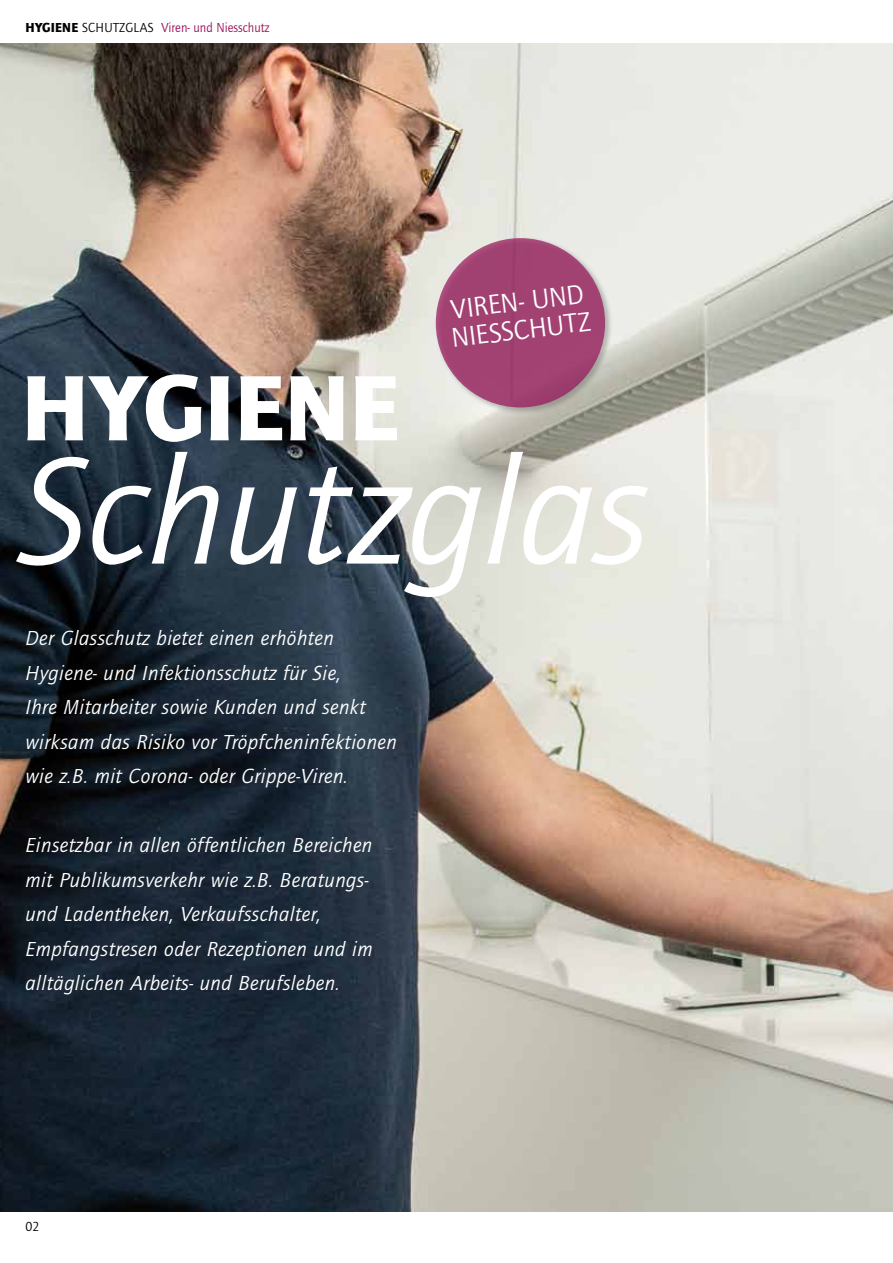
<style>
.page{position:relative;width:893px;height:1263px;background:#fff}
.page>*{position:absolute;margin:0;border:0;box-sizing:border-box;transform-origin:0 0}
.t1{font:italic 156px "Quay Itc T";letter-spacing:-.005em;color:#fff}
.t2{font:900 96px "Quay Itc T";color:#fff}
.t3{font:28.05px/28px "Quay Itc T";color:#fff}
.t4{font:italic 21px/34.5px "Quay Itc T";letter-spacing:.02em;color:#fff}
.t5{font:13.5px "Quay Itc T";letter-spacing:.02em;color:#991159}
.t6{font:13.5px "Quay Itc T";color:#000}
.s1{font-weight:900;color:#000}
.s2{color:#000}
</style>
<div class="page">
<img style="left:0;top:43px;width:893px;height:1169px">
<div style="left:434px;top:236px;width:179px;height:179px;background:#4f4e4b;opacity:.35"></div>
<div style="left:436px;top:238px;width:169px;height:169px;background:#a14273;border-radius:50%"></div>
<p class="t5" style="left:26px;top:19px;width:245px"><span class="s1">HYGIENE</span> <span class="s2">sch utzg las</span> Viren- und N iesschutz</p>
<h3 class="t3" style="left:446px;top:296px;width:138px;rotate:-7deg">viren- und niesschutz</h3>
<h2 class="t2" style="left:21px;top:352px;width:379px">HYGIENE</h2>
<h1 class="t1" style="left:19px;top:421px;width:632px">Schutzglas</h1>
<p class="t4" style="left:26px;top:621px;width:373px">Der Glasschutz bietet einen erhöhten Hygiene- und Infektionsschutz für Sie,<br>Ihre Mitarbeiter sowie Kunden und senkt wirksam das Risiko vor Tröpfcheninfektionen wie z.B. mit Corona- oder Grippe-Viren.</p>
<p class="t4" style="left:26px;top:828px;width:349px">Einsetzbar in allen öffentlichen Bereichen mit Publikumsverkehr wie z.B. Beratungs&shy;und Ladentheken, Verkaufsschalter, Empfangstresen oder Rezeptionen und im alltäglichen Arbeits- und Berufsleben.</p>
<p class="t6" style="left:26px;top:1218px;width:15px">02</p>
</div>
